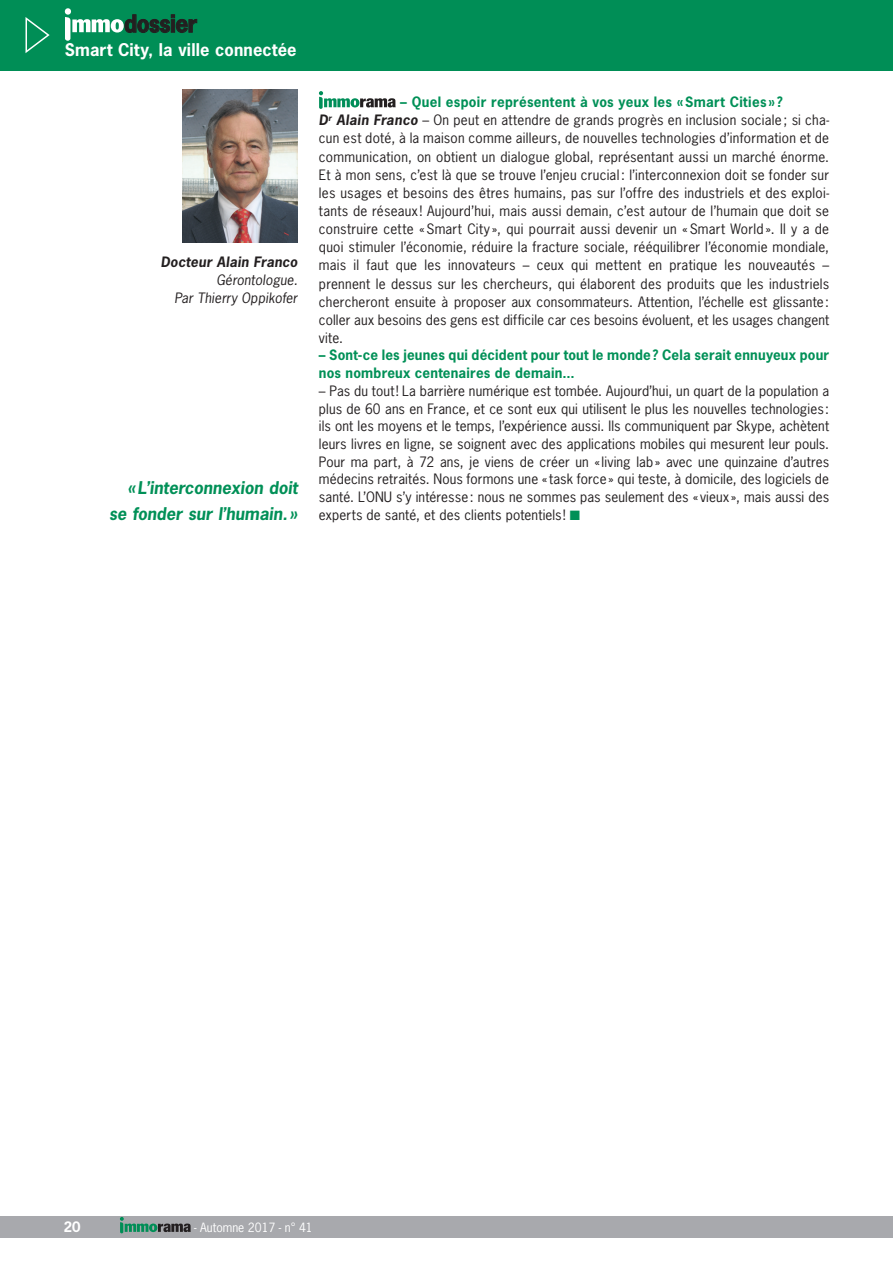
<style>
.page{position:relative;width:893px;height:1263px;background:#fff}
.page>*{position:absolute;margin:0;border:0;box-sizing:border-box;transform-origin:0 0}
.t1{font:700 22.5px "News Gothic Std";letter-spacing:-.02em;color:#231f20}
.t2{font:italic 700 16.5px/25.5px "News Gothic Std";color:#009057;text-align:right}
.t3{font:700 16.5px "News Gothic Std";letter-spacing:.01em;color:#fff}
.t4{font:13.5px/18.1px "News Gothic Std";letter-spacing:.02em;color:#231f20}
.t5{font:700 13.5px/17.7px "News Gothic Std";letter-spacing:.015em;color:#009057}
.t6{font:italic 13.5px/18.8px "News Gothic Std";letter-spacing:.015em;color:#231f20;text-align:right}
.t7{font:italic 700 13.5px "News Gothic Std";letter-spacing:.02em;color:#231f20}
.t8{font:700 13.5px "News Gothic Std";color:#fff}
.t9{font:12px "News Gothic Std";color:#fff}
.s1{font-weight:700;color:#009057}
.s2{font-weight:700;font-style:italic}
.s3{color:#009057}
</style>
<div class="page">
<div style="left:0;top:1216px;width:893px;height:21px;background:#a8a9ad"></div>
<svg style="left:120px;top:1217px;width:71px;height:16px"></svg>
<div style="left:0;top:0;width:893px;height:70px;background:#008e56"></div>
<div style="left:65px;top:8px;width:6px;height:7px;background:#fff;border-radius:50%"></div>
<svg style="left:65px;top:14px;width:132px;height:27px"></svg>
<svg style="left:25px;top:17px;width:25px;height:36px"></svg>
<svg style="left:319px;top:91px;width:77px;height:18px"></svg>
<img style="left:183px;top:89px;width:115px;height:153px">
<h1 class="t1" style="left:124px;top:9px;width:74px">dossier</h1>
<p class="t3" style="left:65px;top:38px;width:233px">Smart City, la ville connectée</p>
<p class="t7" style="left:161px;top:253px;width:138px">Docteur Alain Franco</p>
<p class="t6" style="left:174px;top:270px;width:125px">Gérontologue.<br>Par Thierry Oppikofer</p>
<p class="t2" style="left:109px;top:475px;width:190px">«L’interconnexion doit se fonder sur l’humain. »</p>
<p class="t4" style="left:319px;top:93px;width:512px;text-indent:81px"><span class="s1">– Quel espoir représentent à vos yeux les «Smart Cities » ?<br></span><span class="s2">D</span><sup>r</sup> <span class="s2">Alain Franco</span> – On peut en attendre de grands progrès en inclusion sociale ; si cha&shy;cun est doté, à la maison comme ailleurs, de nouvelles technologies d’information et de communication, on obtient un dialogue global, représentant aussi un marché énorme.<br>Et à mon sens, c’est là que se trouve l’enjeu crucial: l’interconnexion doit se fonder sur les usages et besoins des êtres humains, pas sur l’offre des industriels et des exploi&shy;tants de réseaux ! Aujourd’hui, mais aussi demain, c’est autour de l’humain que doit se construire cette «Smart City », qui pourrait aussi devenir un «Smart World ». Il y a de quoi stimuler l’économie, réduire la fracture sociale, rééquilibrer l’économie mondiale, mais il faut que les innovateurs – ceux qui mettent en pratique les nouveautés – prennent le dessus sur les chercheurs, qui élaborent des produits que les industriels chercheront ensuite à proposer aux consommateurs. Attention, l’échelle est glissante: coller aux besoins des gens est difficile car ces besoins évoluent, et les usages changent vite.</p>
<p class="t5" style="left:319px;top:346px;width:512px">– Sont-ce les jeunes qui décident pour tout le monde? Cela serait ennuyeux pour nos nombreux centenaires de demain...</p>
<p class="t4" style="left:319px;top:382px;width:512px;line-height:17.7px;text-align:justify">– Pas du tout! La barrière numérique est tombée. Aujourd’hui, un quart de la population a plus de 60 ans en France, et ce sont eux qui utilisent le plus les nouvelles technologies: ils ont les moyens et le temps, l’expérience aussi. Ils communiquent par Skype, achètent leurs livres en ligne, se soignent avec des applications mobiles qui mesurent leur pouls.<br>Pour ma part, à 72 ans, je viens de créer un «living lab» avec une quinzaine d’autres médecins retraités. Nous formons une «task force» qui teste, à domicile, des logiciels de santé. L’ONU s’y intéresse: nous ne sommes pas seulement des «vieux», mais aussi des experts de santé, et des clients potentiels! <span class="s3">■</span></p>
<p class="t8" style="left:64px;top:1218px;width:18px">20</p>
<p class="t9" style="left:194px;top:1219px;width:120px">- Automne 2017 - n° 41</p>
</div>
